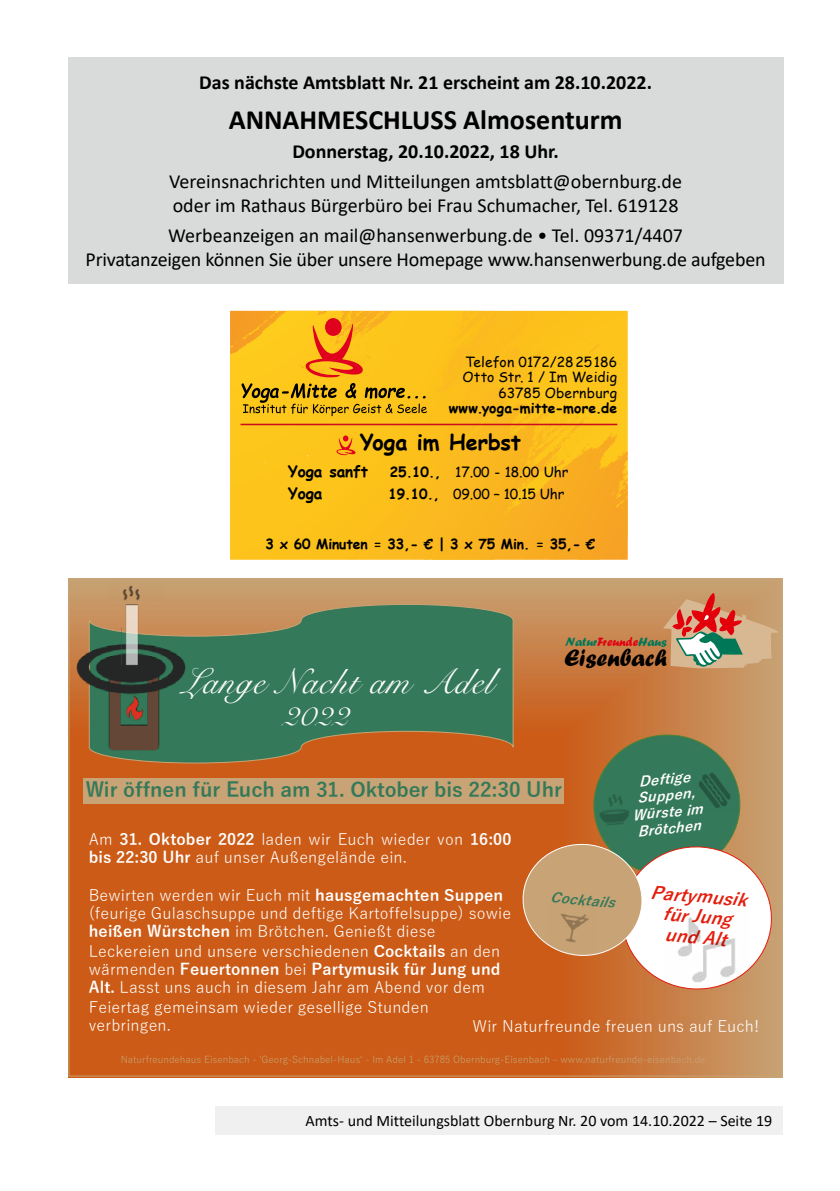
<style>
.page{position:relative;width:840px;height:1191px;background:#fff}
.page>*{position:absolute;margin:0;border:0;box-sizing:border-box;transform-origin:0 0}
.t1{font:35px "Snell Roundhand";letter-spacing:.035em;color:#fff}
.t2{font:33.2px "Snell Roundhand";color:#fff}
.t3{font:700 28px "Calibri";color:#000}
.t4{font:24.8px "Forte";color:#000}
.t5{font:700 21.6px "Comic Sans MS";letter-spacing:-.005em;color:#000}
.t6{font:700 20.2px "Yu Gothic";color:#347959}
.t7{font:20px/24px "Calibri";color:#000}
.t8{font:700 20px "Calibri";color:#000}
.t9{font:italic 700 17.4px/20.6px "Yu Gothic";color:#e41d0c;text-align:center}
.t10{font:16px "Calibri";color:#000}
.t11{font:15.8px/18.6px "Yu Gothic";letter-spacing:.01em;color:#fff}
.t12{font:700 15.4px "Comic Sans MS";letter-spacing:-.01em;color:#000}
.t13{font:italic 700 14px/16.6px "Yu Gothic";color:#fff;text-align:center}
.t14{font:italic 700 14px "Yu Gothic";color:#347959}
.t15{font:13.8px/15.4px "Comic Sans MS";color:#000;text-align:right}
.t16{font:700 13.8px "Comic Sans MS";letter-spacing:-.01em;color:#000}
.t17{font:700 13.8px "Comic Sans MS";letter-spacing:.015em;color:#000}
.t18{font:12.6px "Forte";color:#007858}
.t19{font:9.6px "Yu Gothic";color:#c8a375}
.s1{font-weight:700}
.s2{color:#e20010}
</style>
<div class="page">
<img style="left:68px;top:578px;width:714px;height:499px">
<svg style="left:89px;top:604px;width:424px;height:159px;background:#557851"></svg>
<svg style="left:662px;top:593px;width:116px;height:75px;background:#c39575"></svg>
<img style="left:108px;top:579px;width:55px;height:22px">
<img style="left:85px;top:727px;width:99px;height:28px">
<img style="left:72px;top:610px;width:117px;height:117px">
<img style="left:121px;top:694px;width:26px;height:26px">
<img style="left:122px;top:602px;width:17px;height:65px">
<svg style="left:517px;top:728px;width:259px;height:267px"></svg>
<img style="left:549px;top:904px;width:47px;height:46px">
<div style="left:83px;top:778px;width:480px;height:26px;background:#c8a375"></div>
<img style="left:664px;top:907px;width:84px;height:84px">
<img style="left:691px;top:767px;width:45px;height:45px">
<svg style="left:230px;top:311px;width:397px;height:249px;background:#fab71f"></svg>
<svg style="left:339px;top:532px;width:38px;height:28px"></svg>
<svg style="left:616px;top:544px;width:11px;height:10px"></svg>
<svg style="left:516px;top:531px;width:38px;height:29px"></svg>
<svg style="left:615px;top:394px;width:4px;height:4px"></svg>
<svg style="left:440px;top:310px;width:159px;height:167px;background:#fbbd1d"></svg>
<svg style="left:230px;top:311px;width:196px;height:214px;background:#f3b71a"></svg>
<hr style="left:240px;top:424px;width:377px;height:1px;background:#cb0e1d">
<div style="left:215px;top:1106px;width:567px;height:28px;background:#f0f0f0"></div>
<div style="left:68px;top:57px;width:714px;height:226px;background:#d9dada"></div>
<p class="t8" style="left:199px;top:69px;width:454px">Das nächste Amtsblatt Nr. 21 erscheint am 28.10.2022.</p>
<h3 class="t3" style="left:228px;top:100px;width:395px">ANNAHMESCHLUSS Almosenturm</h3>
<p class="t8" style="left:292px;top:138px;width:268px">Donnerstag, 20.10.2022, 18 Uhr.</p>
<p class="t7" style="left:169px;top:169px;width:514px">Vereinsnachrichten und Mitteilungen amtsblatt@obernburg.de oder im Rathaus Bürgerbüro bei Frau Schumacher, Tel. 619128</p>
<p class="t7" style="left:85px;top:223px;width:681px;text-align:center">Werbeanzeigen an mail@hansenwerbung.de • Tel. 09371/4407<br>Privatanzeigen können Sie über unsere Homepage www.hansenwerbung.de aufgeben</p>
<p class="t15" style="left:462px;top:354px;width:156px">Telefon 0172/2825186<br>Otto Str. 1 / Im Weidig<br>63785 Obernburg</p>
<p class="t17" style="left:448px;top:398px;width:170px">www.yoga-mitte-more.de</p>
<h3 class="t5" style="left:360px;top:426px;width:162px">Yoga im Herbst</h3>
<p class="t12" style="left:288px;top:459px;width:81px">Yoga sanft</p>
<p class="t15" style="left:389px;top:463px;width:180px"><span class="s1">25.10.,</span> 17.00 - 18.00 Uhr</p>
<p class="t12" style="left:288px;top:482px;width:36px">Yoga</p>
<p class="t15" style="left:388px;top:486px;width:177px"><span class="s1">19.10.,</span> 09.00 – 10.15 Uhr</p>
<p class="t16" style="left:265px;top:533px;width:331px">3 x 60 Minuten = 33,- € | 3 x 75 Min. = 35,- €</p>
<h1 class="t1" style="left:182px;top:654px;width:312px">Lange Nacht am Adel</h1>
<h2 class="t2" style="left:281px;top:687px;width:68px">2022</h2>
<p class="t18" style="left:565px;top:635px;width:103px">Natur<span class="s2">Freunde</span>Haus</p>
<h3 class="t4" style="left:563px;top:643px;width:104px">Eisenbach</h3>
<p class="t13" style="left:628px;top:774px;width:72px;rotate:-5deg">Deftige<br>Suppen,<br>Würste im<br>Brötchen</p>
<p class="t6" style="left:86px;top:778px;width:477px">Wir öffnen für Euch am 31. Oktober bis 22:30 Uhr</p>
<p class="t11" style="left:89px;top:827px;width:424px">Am <span class="s1">31. Oktober 2022</span> laden wir Euch wieder von <span class="s1">16:00 bis 22:30 Uhr</span> auf unser Außengelände ein.</p>
<p class="t11" style="left:89px;top:883px;width:424px">Bewirten werden wir Euch mit <span class="s1">hausgemachten Suppen </span>(feurige Gulaschsuppe und deftige Kartoffelsuppe) sowie <span class="s1">heißen Würstchen</span> im Brötchen. Genießt diese Leckereien und unsere verschiedenen <span class="s1">Cocktails</span> an den wärmenden <span class="s1">Feuertonnen</span> bei <span class="s1">Partymusik für Jung und Alt.</span> Lasst uns auch in diesem Jahr am Abend vor dem Feiertag gemeinsam wieder gesellige Stunden verbringen.</p>
<p class="t14" style="left:550px;top:889px;width:66px;rotate:5deg">Cocktails</p>
<p class="t9" style="left:650px;top:883px;width:98px;rotate:4deg">Partymusik für Jung und Alt</p>
<p class="t11" style="left:472px;top:1015px;width:288px">Wir Naturfreunde freuen uns auf Euch!</p>
<p class="t19" style="left:121px;top:1051px;width:586px">Naturfreundehaus Eisenbach - 'Georg-Schnabel-Hausʻ - Im Adel 1 - 63785 Obernburg-Eisenbach ‒ www.naturfreunde-eisenbach.de</p>
<p class="t10" style="left:305px;top:1109px;width:468px">Amts- und Mitteilungsblatt Obernburg Nr. 20 vom 14.10.2022 – Seite 19</p>
</div>
